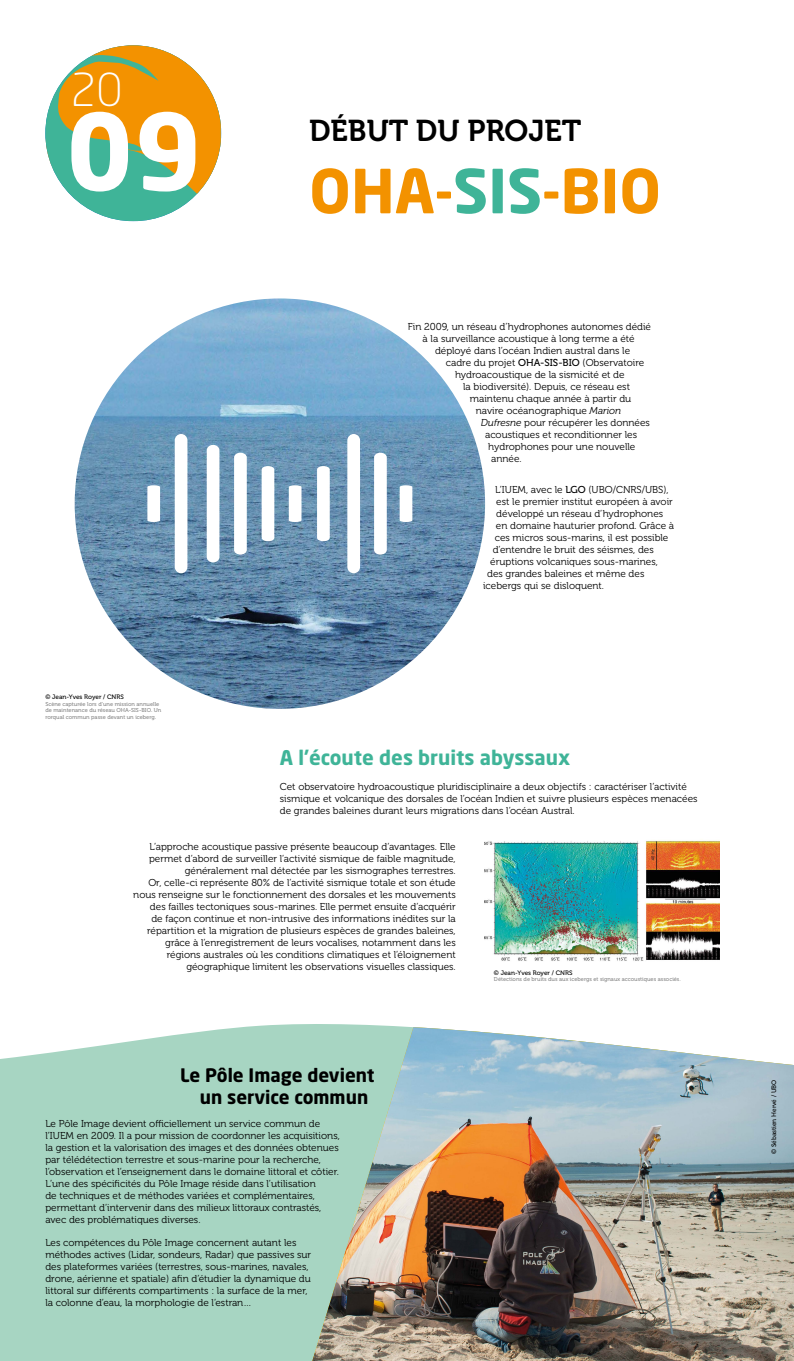
<style>
.page{position:relative;width:794px;height:1361px;background:#fff}
.page>*{position:absolute;margin:0;border:0;box-sizing:border-box;transform-origin:0 0}
.t1{font:700 104.92px "Neo Sans Std";color:#fff}
.t2{font:700 60px "Neo Sans Std";color:#f39200}
.t3{font:300 44.96px "Neo Sans Std";color:#fff}
.t4{font:30px "Museo 700";color:#000}
.t5{font:700 20px "Neo Sans Std";color:#3fb498}
.t6{font:700 18.4px/22.1px "Neo Sans Std";color:#000}
.t7{font:10px/12px "Museo 300";color:#000}
.t8{font:6.4px "Museo 500";color:#000}
.t9{font:5.6px/6.7px "Museo 500";color:#878787}
.s1{color:#3fb498}
.s2{font-family:"Museo 500"}
.s3{font-style:italic}
</style>
<div class="page">
<div style="left:0;top:1024px;width:312px;height:337px;background:#a7d5c2"></div>
<svg style="left:45px;top:45px;width:176px;height:176px"></svg>
<svg style="left:308px;top:1024px;width:100px;height:41px"></svg>
<img style="left:312px;top:1027px;width:482px;height:334px">
<img style="left:75px;top:298px;width:410px;height:411px">
<img style="left:485px;top:840px;width:234px;height:121px">
<h3 class="t3" style="left:70px;top:63px;width:54px">20</h3>
<h1 class="t1" style="left:66px;top:84px;width:137px">09</h1>
<p class="t8" style="left:45px;top:693px;width:80px">© Jean-Yves Royer / CNRS</p>
<p class="t9" style="left:45px;top:700px;width:118px">Scène capturée lors d’une mission annuelle de maintenance du réseau OHA-SIS-BIO. Un rorqual commun passe devant un iceberg.</p>
<h3 class="t4" style="left:309px;top:114px;width:274px">DÉBUT DU PROJET</h3>
<h2 class="t2" style="left:309px;top:153px;width:353px">OHA-<span class="s1">SIS</span>-BIO</h2>
<p class="t7" style="left:408px;top:320px;width:245px">Fin 2009, un réseau d’hydrophones autonomes dédié</p>
<p class="t7" style="left:422px;top:332px;width:213px">à la surveillance acoustique à long terme a été</p>
<p class="t7" style="left:435px;top:344px;width:197px">déployé dans l’océan Indien austral dans le</p>
<p class="t7" style="left:446px;top:356px;width:200px">cadre du projet <span class="s2">OHA-SIS-BIO</span> (Observatoire</p>
<p class="t7" style="left:455px;top:368px;width:171px">hydroacoustique de la sismicité et de</p>
<p class="t7" style="left:463px;top:380px;width:168px">la biodiversité). Depuis, ce réseau est</p>
<p class="t7" style="left:470px;top:392px;width:163px">maintenu chaque année à partir du</p>
<p class="t7" style="left:476px;top:404px;width:147px">navire océanographique <span class="s3">Marion</span></p>
<p class="t7" style="left:480px;top:416px;width:171px"><span class="s3">Dufresne</span> pour récupérer les données</p>
<p class="t7" style="left:485px;top:428px;width:154px">acoustiques et reconditionner les</p>
<p class="t7" style="left:488px;top:440px;width:149px">hydrophones pour une nouvelle</p>
<p class="t7" style="left:491px;top:452px;width:32px">année.</p>
<p class="t7" style="left:495px;top:484px;width:175px">L’IUEM, avec le <span class="s2">LGO</span> (UBO/CNRS/UBS),</p>
<p class="t7" style="left:496px;top:496px;width:178px">est le premier institut européen à avoir</p>
<p class="t7" style="left:496px;top:508px;width:168px">développé un réseau d’hydrophones</p>
<p class="t7" style="left:496px;top:520px;width:180px">en domaine hauturier profond. Grâce à</p>
<p class="t7" style="left:495px;top:532px;width:175px">ces micros sous-marins, il est possible</p>
<p class="t7" style="left:493px;top:544px;width:163px">d’entendre le bruit des séismes, des</p>
<p class="t7" style="left:490px;top:556px;width:169px">éruptions volcaniques sous-marines,</p>
<p class="t7" style="left:487px;top:568px;width:159px">des grandes baleines et même des</p>
<p class="t7" style="left:483px;top:580px;width:122px">icebergs qui se disloquent.</p>
<h3 class="t5" style="left:280px;top:744px;width:292px">A l’écoute des bruits abyssaux</h3>
<p class="t7" style="left:280px;top:780px;width:419px">Cet observatoire hydroacoustique pluridisciplinaire a deux objectifs : caractériser l’activité sismique et volcanique des dorsales de l’océan Indien et suivre plusieurs espèces menacées de grandes baleines durant leurs migrations dans l’océan Austral.</p>
<p class="t7" style="left:133px;top:840px;width:324px;text-align:right">L’approche acoustique passive présente beaucoup d’avantages. Elle permet d’abord de surveiller l’activité sismique de faible magnitude, généralement mal détectée par les sismographes terrestres.<br>Or, celle-ci représente 80% de l’activité sismique totale et son étude nous renseigne sur le fonctionnement des dorsales et les mouvements des failles tectoniques sous-marines. Elle permet ensuite d’acquérir<br>de façon continue et non-intrusive des informations inédites sur la répartition et la migration de plusieurs espèces de grandes baleines, grâce à l’enregistrement de leurs vocalises, notamment dans les régions australes où les conditions climatiques et l’éloignement géographique limitent les observations visuelles classiques.</p>
<p class="t8" style="left:494px;top:969px;width:80px">© Jean-Yves Royer / CNRS</p>
<p class="t9" style="left:494px;top:976px;width:188px">Détections de bruits dus aux icebergs et signaux accoustiques associés.</p>
<h3 class="t6" style="left:200px;top:1063px;width:176px;text-indent:-20px">Le Pôle Image devient un service commun</h3>
<p class="t7" style="left:45px;top:1118px;width:296px">Le Pôle Image devient officiellement un service commun de l’IUEM en 2009. Il a pour mission de coordonner les acquisitions, la gestion et la valorisation des images et des données obtenues par télédétection terrestre et sous-marine pour la recherche, l’observation et l’enseignement dans le domaine littoral et côtier.<br>L’une des spécificités du Pôle Image réside dans l’utilisation<br>de techniques et de méthodes variées et complémentaires, permettant d’intervenir dans des milieux littoraux contrastés, avec des problématiques diverses.</p>
<p class="t7" style="left:45px;top:1237px;width:267px">Les compétences du Pôle Image concernent autant les méthodes actives (Lidar, sondeurs, Radar) que passives sur des plateformes variées (terrestres, sous-marines, navales, drone, aérienne et spatiale) afin d’étudier la dynamique du littoral sur différents compartiments : la surface de la mer, la colonne d’eau, la morphologie de l’estran…</p>
<p class="t8" style="left:770px;top:1154px;width:76px;rotate:-90deg">© Sébastien Hervé / UBO</p>
</div>
